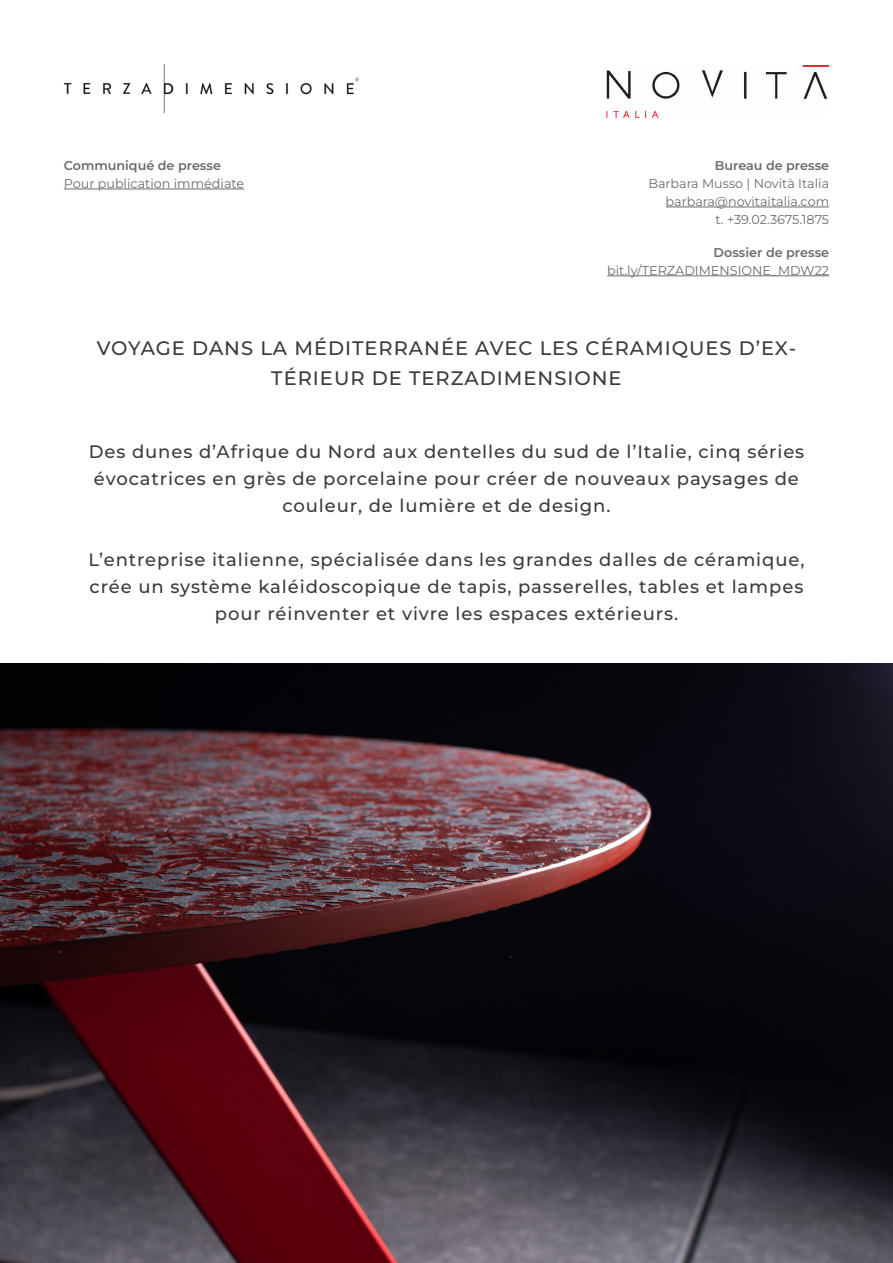
<style>
.page{position:relative;width:893px;height:1263px;background:#fff}
.page>*{position:absolute;margin:0;border:0;box-sizing:border-box;transform-origin:0 0}
.t1{font:500 19.5px/30px "Montserrat";letter-spacing:.05em;color:#3c3c3b;text-align:center}
.t2{font:500 18px/27px "Montserrat";letter-spacing:.05em;color:#3c3c3b;text-align:center}
.t3{font:12.75px/18px "Montserrat";color:#6b6b6a;text-align:right}
.t4{font:600 12.75px "Montserrat";color:#6b6b6a}
</style>
<div class="page">
<hr style="left:64px;top:189px;width:180px;height:1px;background:#6b6b6a">
<hr style="left:666px;top:207px;width:163px;height:1px;background:#6b6b6a">
<hr style="left:607px;top:275px;width:222px;height:1px;background:#6b6b6a">
<img style="left:606px;top:66px;width:223px;height:51px">
<img style="left:0;top:663px;width:893px;height:600px">
<img style="left:64px;top:64px;width:296px;height:50px">
<p class="t4" style="left:64px;top:157px;width:159px">Communiqué de presse</p>
<p class="t3" style="left:64px;top:174px;width:182px">Pour publication immédiate</p>
<p class="t4" style="left:715px;top:157px;width:116px">Bureau de presse</p>
<p class="t3" style="left:648px;top:174px;width:182px">Barbara Musso | Novità Italia barbara@novitaitalia.com<br>t. +39.02.3675.1875</p>
<p class="t4" style="left:714px;top:244px;width:117px">Dossier de presse</p>
<p class="t3" style="left:607px;top:261px;width:223px">bit.ly/TERZADIMENSIONE_MDW22</p>
<p class="t1" style="left:97px;top:333px;width:701px">VOYAGE DANS LA MÉDITERRANÉE AVEC LES CÉRAMIQUES D’EX-<br>TÉRIEUR DE TERZADIMENSIONE</p>
<p class="t2" style="left:89px;top:437px;width:717px">Des dunes d’Afrique du Nord aux dentelles du sud de l’Italie, cinq séries évocatrices en grès de porcelaine pour créer de nouveaux paysages de couleur, de lumière et de design.</p>
<p class="t2" style="left:89px;top:545px;width:717px">L’entreprise italienne, spécialisée dans les grandes dalles de céramique, crée un système kaléidoscopique de tapis, passerelles, tables et lampes pour réinventer et vivre les espaces extérieurs.</p>
</div>
